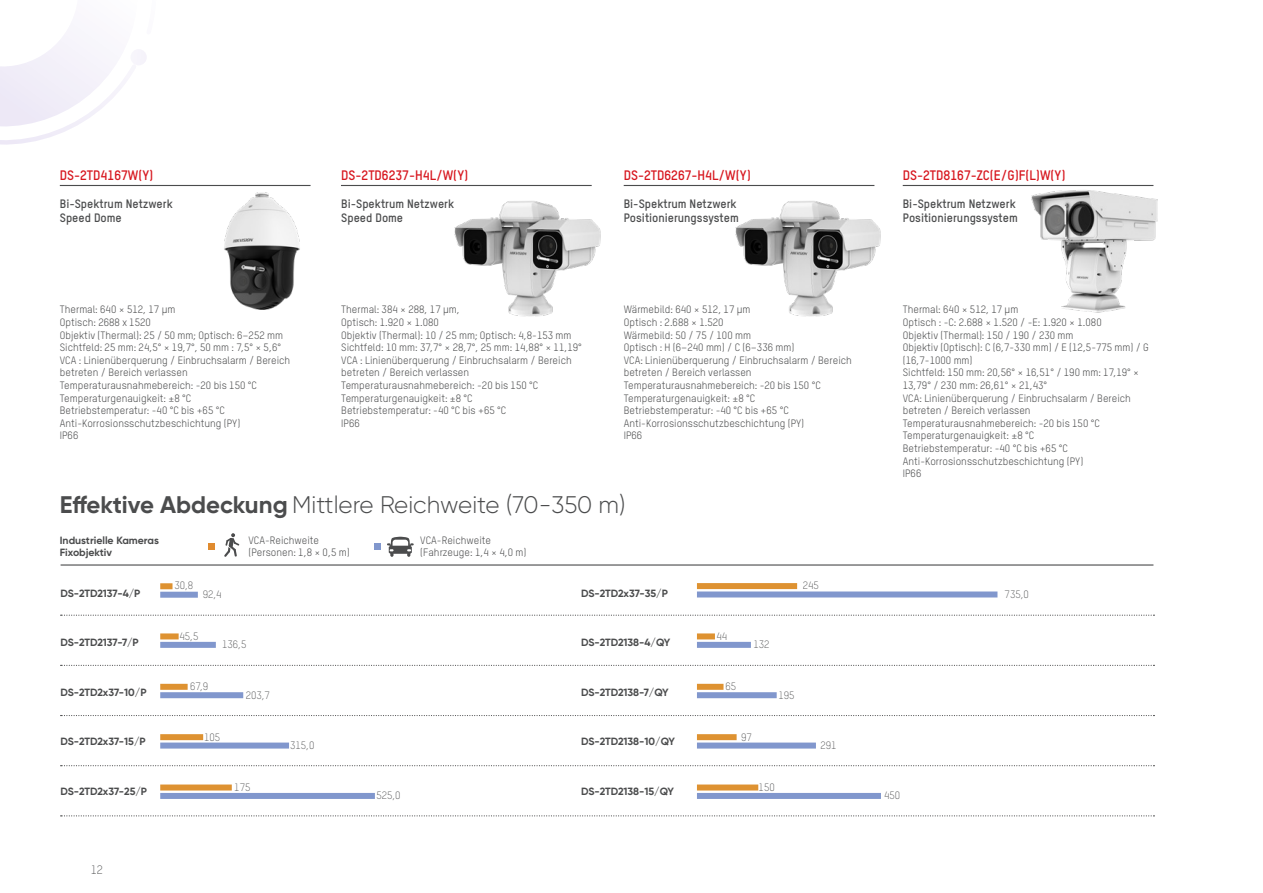
<style>
.page{position:relative;width:1263px;height:893px;background:#fff}
.page>*{position:absolute;margin:0;border:0;box-sizing:border-box;transform-origin:0 0}
.t1{font:300 24px "Gilroy";color:#4b4c4d}
.t2{font:700 13.5px "TSTARPRO";color:#d7171f}
.t3{font:700 12px/13.5px "TSTARPRO";color:#4b4c4d}
.t4{font:300 12px "TSTARPRO";color:#4b4c4d}
.t5{font:10.5px/12.6px "TSTARPRO";color:#4b4c4d}
.t6{font:700 10.5px/11.2px "Gilroy";letter-spacing:-.005em;color:#4b4c4d}
.t7{font:300 10.5px "TSTARPRO";color:#4b4c4d}
.s1{font-weight:700}
</style>
<div class="page">
<hr style="left:60px;top:185px;width:251px;height:1px;background:#4b4c4d">
<hr style="left:341px;top:185px;width:251px;height:1px;background:#4b4c4d">
<hr style="left:903px;top:185px;width:250px;height:1px;background:#4b4c4d">
<hr style="left:624px;top:185px;width:250px;height:1px;background:#4b4c4d">
<svg style="left:61px;top:665px;width:1093px;height:1px"></svg>
<svg style="left:61px;top:615px;width:1093px;height:1px"></svg>
<hr style="left:61px;top:564px;width:1092px;height:2px;background:#4b4c4d">
<svg style="left:61px;top:715px;width:1093px;height:1px"></svg>
<svg style="left:61px;top:765px;width:1093px;height:1px"></svg>
<svg style="left:61px;top:815px;width:1093px;height:1px"></svg>
<div style="left:160px;top:583px;width:12px;height:6px;background:#de9231"></div>
<div style="left:160px;top:633px;width:19px;height:6px;background:#de9231"></div>
<div style="left:160px;top:684px;width:28px;height:6px;background:#de9231"></div>
<div style="left:160px;top:734px;width:43px;height:6px;background:#de9231"></div>
<div style="left:160px;top:784px;width:72px;height:6px;background:#de9231"></div>
<div style="left:697px;top:591px;width:300px;height:6px;background:#8197cd"></div>
<div style="left:697px;top:583px;width:100px;height:6px;background:#de9231"></div>
<div style="left:697px;top:633px;width:18px;height:6px;background:#de9231"></div>
<div style="left:697px;top:684px;width:26px;height:6px;background:#de9231"></div>
<div style="left:697px;top:734px;width:40px;height:6px;background:#de9231"></div>
<div style="left:697px;top:784px;width:61px;height:6px;background:#de9231"></div>
<svg style="left:374px;top:544px;width:6px;height:6px"></svg>
<div style="left:208px;top:544px;width:7px;height:6px;background:#e08b2f"></div>
<svg style="left:224px;top:533px;width:15px;height:24px"></svg>
<svg style="left:387px;top:537px;width:27px;height:20px"></svg>
<img style="left:224px;top:192px;width:76px;height:117px">
<img style="left:735px;top:201px;width:146px;height:116px">
<img style="left:455px;top:201px;width:145px;height:116px">
<img style="left:1032px;top:190px;width:126px;height:123px">
<svg style="left:0;top:35px;width:128px;height:110px"></svg>
<div style="left:130px;top:49px;width:17px;height:16px;background:#f6f4fb;border-radius:50%"></div>
<div style="left:160px;top:592px;width:38px;height:6px;background:#8197cd"></div>
<div style="left:160px;top:642px;width:56px;height:6px;background:#8197cd"></div>
<div style="left:160px;top:692px;width:83px;height:6px;background:#8197cd"></div>
<div style="left:160px;top:743px;width:129px;height:6px;background:#8197cd"></div>
<div style="left:160px;top:793px;width:215px;height:6px;background:#8197cd"></div>
<div style="left:697px;top:642px;width:54px;height:6px;background:#8197cd"></div>
<div style="left:697px;top:692px;width:80px;height:6px;background:#8197cd"></div>
<div style="left:697px;top:743px;width:119px;height:6px;background:#8197cd"></div>
<div style="left:697px;top:793px;width:184px;height:6px;background:#8197cd"></div>
<p class="t2" style="left:60px;top:165px;width:95px">DS-2TD4167W(Y)</p>
<p class="t3" style="left:60px;top:197px;width:114px">Bi-Spektrum Netzwerk<br>Speed Dome</p>
<p class="t2" style="left:341px;top:165px;width:128px">DS-2TD6237-H4L/W(Y)</p>
<p class="t3" style="left:341px;top:197px;width:114px">Bi-Spektrum Netzwerk<br>Speed Dome</p>
<p class="t2" style="left:624px;top:165px;width:128px">DS-2TD6267-H4L/W(Y)</p>
<p class="t3" style="left:624px;top:197px;width:116px">Bi-Spektrum Netzwerk<br>Positionierungssystem</p>
<p class="t2" style="left:903px;top:165px;width:164px">DS-2TD8167-ZC(E/G)F(L)W(Y)</p>
<p class="t3" style="left:903px;top:197px;width:116px">Bi-Spektrum Netzwerk<br>Positionierungssystem</p>
<p class="t5" style="left:60px;top:303px;width:232px">Thermal: 640 × 512, 17 μm<br>Optisch: 2688 x 1520<br>Objektiv (Thermal): 25 / 50 mm; Optisch: 6–252 mm Sichtfeld: 25 mm: 24,5° × 19,7°, 50 mm : 7,5° × 5,6° VCA : Linienüberquerung / Einbruchsalarm / Bereich betreten / Bereich verlassen Temperaturausnahmebereich: -20 bis 150 °C Temperaturgenauigkeit: ±8 °C<br>Betriebstemperatur: -40 °C bis +65 °C Anti-Korrosionsschutzbeschichtung (PY)<br>IP66</p>
<p class="t5" style="left:903px;top:303px;width:248px">Thermal: 640 × 512, 17 μm<br>Optisch : -C: 2.688 × 1.520 / -E: 1.920 × 1.080<br>Objektiv (Thermal): 150 / 190 / 230 mm<br>Objektiv (Optisch): C (6,7-330 mm) / E (12,5-775 mm) / G (16,7-1000 mm)<br>Sichtfeld: 150 mm: 20,56° × 16,51° / 190 mm: 17,19° × 13,79° / 230 mm: 26,61° × 21,43°<br>VCA: Linienüberquerung / Einbruchsalarm / Bereich betreten / Bereich verlassen Temperaturausnahmebereich: -20 bis 150 °C Temperaturgenauigkeit: ±8 °C<br>Betriebstemperatur: -40 °C bis +65 °C Anti-Korrosionsschutzbeschichtung (PY)<br>IP66</p>
<p class="t5" style="left:341px;top:303px;width:242px">Thermal: 384 × 288, 17 μm,<br>Optisch: 1.920 × 1.080<br>Objektiv (Thermal): 10 / 25 mm; Optisch: 4,8-153 mm Sichtfeld: 10 mm: 37,7° × 28,7°, 25 mm: 14,88° × 11,19° VCA : Linienüberquerung / Einbruchsalarm / Bereich betreten / Bereich verlassen Temperaturausnahmebereich: -20 bis 150 °C Temperaturgenauigkeit: ±8 °C<br>Betriebstemperatur: -40 °C bis +65 °C<br>IP66</p>
<p class="t5" style="left:624px;top:303px;width:230px">Wärmebild: 640 × 512, 17 μm<br>Optisch : 2.688 × 1.520<br>Wärmebild: 50 / 75 / 100 mm<br>Optisch : H (6–240 mm) / C (6–336 mm)<br>VCA: Linienüberquerung / Einbruchsalarm / Bereich betreten / Bereich verlassen<br>Temperaturausnahmebereich: -20 bis 150 °C<br>Temperaturgenauigkeit: ±8 °C<br>Betriebstemperatur: -40 °C bis +65 °C<br>Anti-Korrosionsschutzbeschichtung (PY)<br>IP66</p>
<h1 class="t1" style="left:60px;top:489px;width:567px"><span class="s1">Effektive Abdeckung</span> Mittlere Reichweite (70-350 m)</h1>
<p class="t6" style="left:60px;top:535px;width:101px">Industrielle Kameras<br>Fixobjektiv</p>
<p class="t5" style="left:420px;top:535px;width:108px;line-height:11.2px">VCA-Reichweite (Fahrzeuge: 1,4 × 4,0 m)</p>
<p class="t5" style="left:248px;top:535px;width:103px;line-height:11.2px">VCA-Reichweite (Personen: 1,8 × 0,5 m)</p>
<p class="t6" style="left:61px;top:587px;width:81px">DS-2TD2137-4/P</p>
<p class="t7" style="left:174px;top:579px;width:20px">30,8</p>
<p class="t7" style="left:203px;top:587px;width:20px">92,4</p>
<p class="t6" style="left:581px;top:587px;width:88px">DS-2TD2x37-35/P</p>
<p class="t7" style="left:803px;top:579px;width:18px">245</p>
<p class="t7" style="left:1004px;top:587px;width:26px">735,0</p>
<p class="t6" style="left:61px;top:637px;width:80px">DS-2TD2137-7/P</p>
<p class="t7" style="left:180px;top:629px;width:20px">45,5</p>
<p class="t7" style="left:222px;top:638px;width:26px">136,5</p>
<p class="t6" style="left:581px;top:637px;width:91px">DS-2TD2138-4/QY</p>
<p class="t7" style="left:716px;top:629px;width:12px">44</p>
<p class="t7" style="left:753px;top:638px;width:18px">132</p>
<p class="t6" style="left:61px;top:686px;width:88px">DS-2TD2x37-10/P</p>
<p class="t7" style="left:190px;top:680px;width:20px">67,9</p>
<p class="t7" style="left:246px;top:688px;width:26px">203,7</p>
<p class="t6" style="left:581px;top:686px;width:89px">DS-2TD2138-7/QY</p>
<p class="t7" style="left:725px;top:680px;width:12px">65</p>
<p class="t7" style="left:778px;top:688px;width:18px">195</p>
<p class="t6" style="left:61px;top:736px;width:87px">DS-2TD2x37-15/P</p>
<p class="t7" style="left:204px;top:730px;width:18px">105</p>
<p class="t7" style="left:290px;top:738px;width:26px">315,0</p>
<p class="t6" style="left:581px;top:736px;width:95px">DS-2TD2138-10/QY</p>
<p class="t7" style="left:741px;top:730px;width:12px">97</p>
<p class="t7" style="left:820px;top:738px;width:18px">291</p>
<p class="t6" style="left:61px;top:785px;width:88px">DS-2TD2x37-25/P</p>
<p class="t7" style="left:234px;top:780px;width:18px">175</p>
<p class="t7" style="left:376px;top:789px;width:26px">525,0</p>
<p class="t6" style="left:581px;top:785px;width:94px">DS-2TD2138-15/QY</p>
<p class="t7" style="left:759px;top:780px;width:18px">150</p>
<p class="t7" style="left:884px;top:789px;width:18px">450</p>
<p class="t4" style="left:91px;top:862px;width:14px">12</p>
</div>
